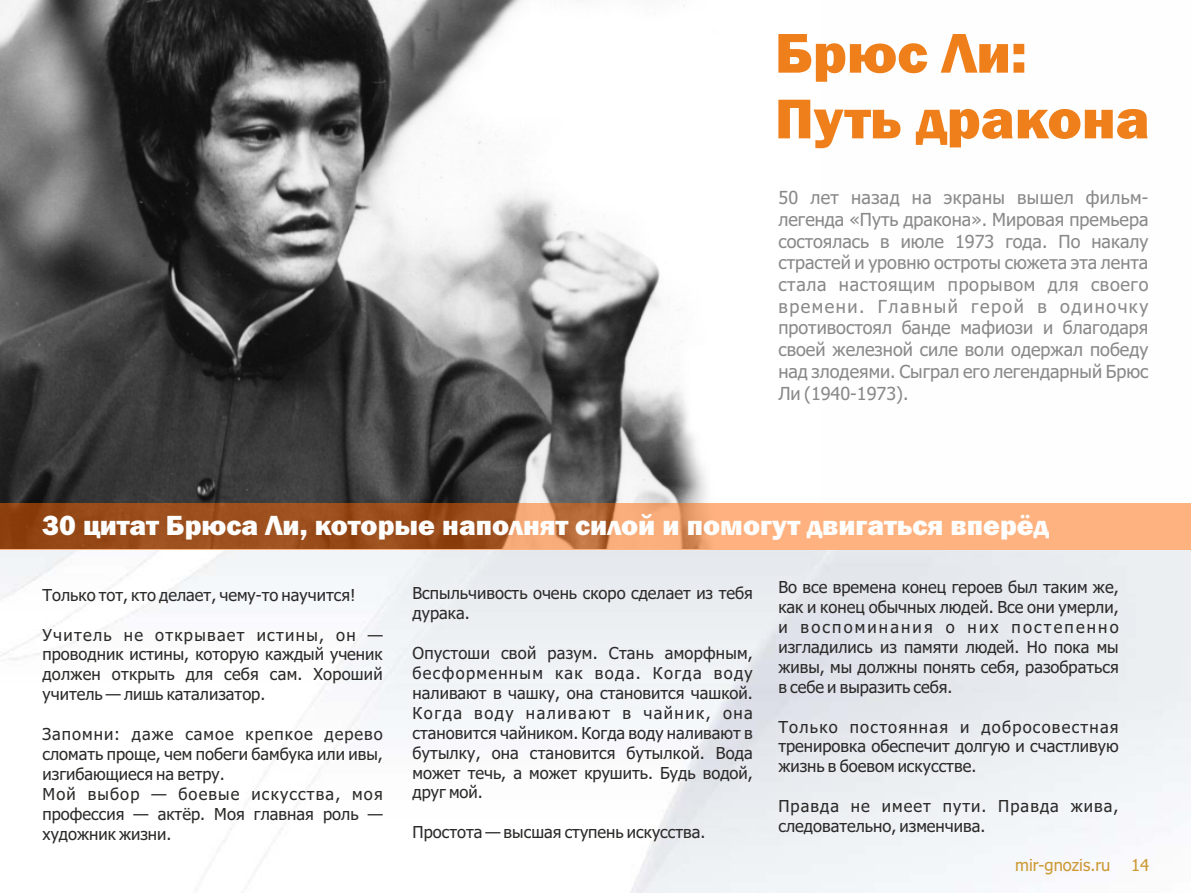
<style>
.page{position:relative;width:1191px;height:893px;background:#fff}
.page>*{position:absolute;margin:0;border:0;box-sizing:border-box;transform-origin:0 0}
.t1{font:800 57.9px/65.7px "Franklin Gothic";color:#ef7f1a}
.t2{font:800 28.65px "Franklin Gothic";color:#fefefe}
.t3{font:18px/21.8px "Tahoma";color:#898989;text-align:justify}
.t4{font:16.5px/20px "Tahoma";color:#2b2a29;text-align:justify}
.t5{font:16.5px/20px "Tahoma";letter-spacing:.06em;color:#2b2a29}
.t6{font:16.5px "Tahoma";color:#c93}
</style>
<div class="page">
<img style="left:0;top:0;width:710px;height:503px">
<div style="left:0;top:503px;width:1191px;height:47px;background:#f60;opacity:.5"></div>
<h1 class="t1" style="left:775px;top:25px;width:376px">Брюс Ли:<br>Путь дракона</h1>
<p class="t3" style="left:778px;top:188px;width:371px">50 лет назад на экраны вышел фильм&shy;легенда «Путь дракона». Мировая премьера состоялась в июле 1973 года. По накалу страстей и уровню остроты сюжета эта лента стала настоящим прорывом для своего времени. Главный герой в одиночку противостоял банде мафиози и благодаря своей железной силе воли одержал победу над злодеями. Сыграл его легендарный Брюс Ли (1940-1973).</p>
<h2 class="t2" style="left:42px;top:515px;width:1008px">30 цитат Брюса Ли, которые наполнят силой и помогут двигаться вперёд</h2>
<p class="t4" style="left:42px;top:586px;width:315px">Только тот, кто делает, чему-то научится!</p>
<p class="t4" style="left:412px;top:585px;width:342px">Вспыльчивость очень скоро сделает из тебя дурака.</p>
<p class="t4" style="left:412px;top:644px;width:342px">Опустоши свой разум. Стань аморфным, бесформенным как вода. Когда воду наливают в чашку, она становится чашкой.<br>Когда воду наливают в чайник, она становится чайником. Когда воду наливают в бутылку, она становится бутылкой. Вода может течь, а может крушить. Будь водой, друг мой.</p>
<p class="t4" style="left:412px;top:824px;width:294px">Простота — высшая ступень искусства.</p>
<p class="t4" style="left:42px;top:626px;width:342px">Учитель не открывает истины, он — проводник истины, которую каждый ученик должен открыть для себя сам. Хороший учитель — лишь катализатор.</p>
<p class="t4" style="left:43px;top:725px;width:342px">Запомни: даже самое крепкое дерево сломать проще, чем побеги бамбука или ивы, изгибающиеся на ветру.</p>
<p class="t4" style="left:42px;top:785px;width:342px">Мой выбор — боевые искусства, моя профессия — актёр. Моя главная роль — художник жизни.</p>
<p class="t4" style="left:778px;top:578px;width:342px">Во все времена конец героев был таким же, как и конец обычных людей. Все они умерли, и воспоминания о них постепенно изгладились из памяти людей. Но пока мы живы, мы должны понять себя, разобраться в себе и выразить себя.</p>
<p class="t4" style="left:778px;top:718px;width:342px">Только постоянная и добросовестная тренировка обеспечит долгую и счастливую жизнь в боевом искусстве.</p>
<p class="t5" style="left:778px;top:798px;width:342px">Правда не имеет пути. Правда жива, следовательно, изменчива.</p>
<p class="t6" style="left:1015px;top:859px;width:97px">mir-gnozis.ru</p>
<p class="t6" style="left:1131px;top:859px;width:20px">14</p>
</div>
